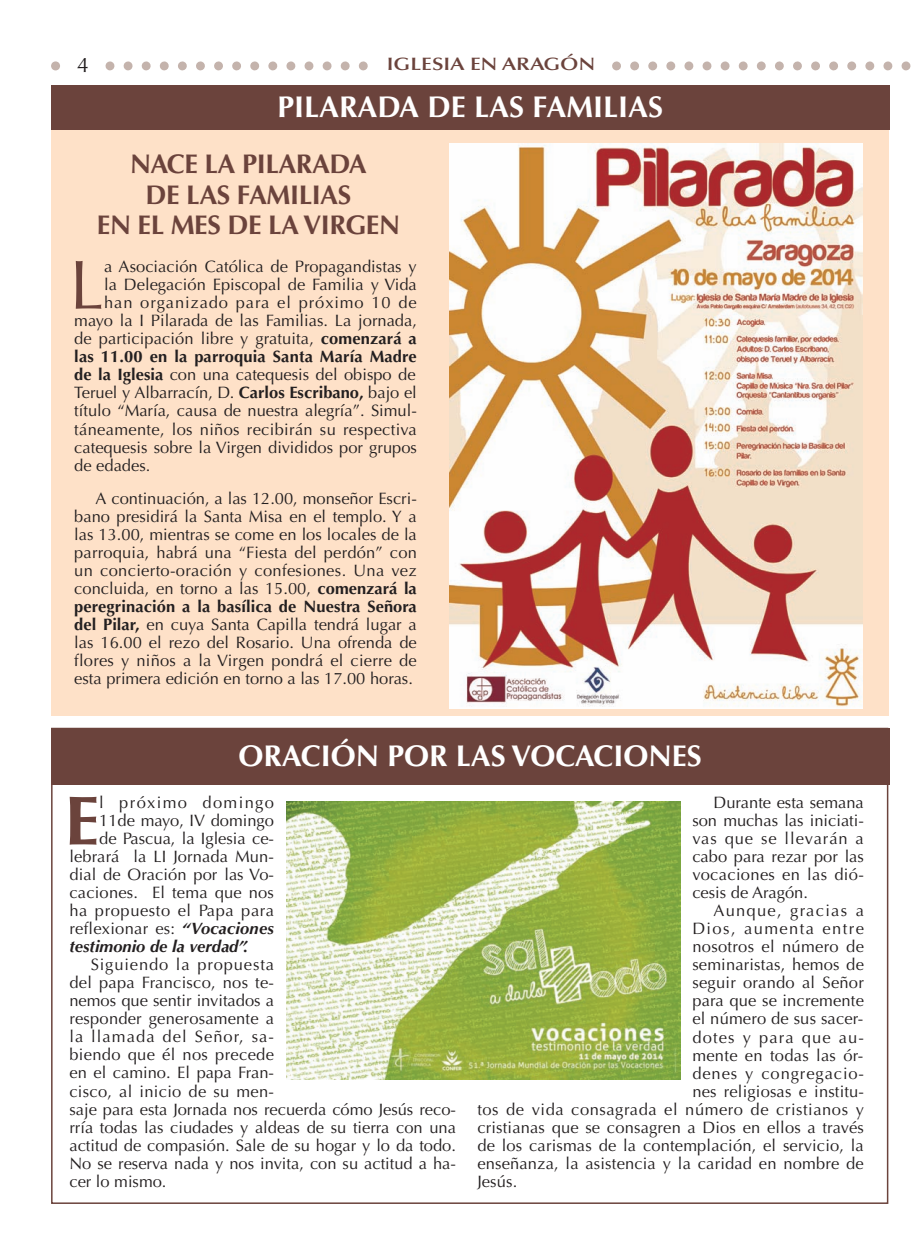
<style>
.page{position:relative;width:915px;height:1255px;background:#fff}
.page>*{position:absolute;margin:0;border:0;box-sizing:border-box;transform-origin:0 0}
.t1{font:69.3px "Optima";color:#6b433c}
.t2{font:700 69.3px "Optima";color:#6b433c}
.t3{font:700 30px "Optima";color:#fff}
.t4{font:700 27px/30px "Optima";letter-spacing:-.015em;color:#6b433c;text-align:center}
.t5{font:21px "Optima LT Std";color:#231f20}
.t6{font:600 18px "Optima";color:#6b433c;scale:1.2 1}
.t7{font:16.5px/18px "Optima";letter-spacing:.01em;color:#231f20;text-align:justify}
.t8{font:16.5px "Optima";letter-spacing:.035em;color:#231f20}
.t9{font:16.5px "Optima";letter-spacing:.055em;color:#231f20}
.t10{font:700 16.5px "Optima";letter-spacing:.01em;color:#231f20}
.t11{font:16.5px "Optima";letter-spacing:.08em;color:#231f20}
.t12{font:italic 700 16.5px "Optima";color:#231f20}
.t13{font:16.5px "Optima";letter-spacing:.065em;color:#231f20}
.t14{font:16.5px "Optima";letter-spacing:.05em;color:#231f20}
.t15{font:16.5px "Optima";letter-spacing:.06em;color:#231f20}
.t16{font:16.5px "Optima";letter-spacing:.085em;color:#231f20}
.t17{font:16.5px "Optima";letter-spacing:.07em;color:#231f20}
.s1{font-weight:700}
.s2{font-weight:700;font-style:italic}
</style>
<div class="page">
<div style="left:51px;top:121px;width:837px;height:595px;background:#fee1c8"></div>
<svg style="left:51px;top:61px;width:860px;height:9px"></svg>
<div style="left:371px;top:51px;width:239px;height:30px;background:#fff"></div>
<div style="left:69px;top:51px;width:28px;height:30px;background:#fff"></div>
<img style="left:449px;top:143px;width:412px;height:565px">
<div style="left:51px;top:85px;width:838px;height:45px;background:#6b433c"></div>
<div style="left:51px;top:728px;width:838px;height:56px;background:#6b433c"></div>
<img style="left:286px;top:801px;width:394px;height:278px">
<p class="t5" style="left:77px;top:53px;width:13px">4</p>
<p class="t6" style="left:386px;top:57px;width:175px">IGLESIA EN ARAGÓN</p>
<p class="t3" style="left:277px;top:94px;width:387px">PILARADA DE LAS FAMILIAS</p>
<p class="t4" style="left:97px;top:152px;width:304px">NACE LA PILARADA<br>DE LAS FAMILIAS<br>EN EL MES DE LA VIRGEN</p>
<p class="t1" style="left:69px;top:256px;width:36px">L</p>
<p class="t7" style="left:104px;top:259px;width:314px">a Asociación Católica de Propagandistas y</p>
<p class="t7" style="left:104px;top:277px;width:314px">la Delegación Episcopal de Familia y Vida</p>
<p class="t9" style="left:104px;top:296px;width:314px">han organizado para el próximo 10 de</p>
<p class="t7" style="left:74px;top:313px;width:344px">mayo la I Pilarada de las Familias. La jornada,</p>
<p class="t7" style="left:74px;top:331px;width:344px">de participación libre y gratuita, <span class="s1">comenzará a</span></p>
<p class="t10" style="left:74px;top:350px;width:344px">las 11.00 en la parroquia Santa María Madre</p>
<p class="t7" style="left:74px;top:367px;width:343px"><span class="s1">de la Iglesia</span> con una catequesis del obispo de</p>
<p class="t7" style="left:74px;top:385px;width:344px">Teruel y Albarracín, D. <span class="s1">Carlos Escribano,</span> bajo el</p>
<p class="t7" style="left:74px;top:403px;width:344px">título “María, causa de nuestra alegría”. Simul-</p>
<p class="t7" style="left:74px;top:421px;width:344px">táneamente, los niños recibirán su respectiva</p>
<p class="t7" style="left:74px;top:439px;width:344px">catequesis sobre la Virgen divididos por grupos</p>
<p class="t7" style="left:74px;top:457px;width:78px">de edades.</p>
<p class="t7" style="left:74px;top:490px;width:344px;text-indent:21px">A continuación, a las 12.00, monseñor Escri&shy;bano presidirá la Santa Misa en el templo. Y a las 13.00, mientras se come en los locales de la parroquia, habrá una “Fiesta del perdón” con un concierto-oración y confesiones. Una vez concluida, en torno a las 15.00, <span class="s1">comenzará la peregrinación a la basílica de Nuestra Señora del Pilar,</span> en cuya Santa Capilla tendrá lugar a las 16.00 el rezo del Rosario. Una ofrenda de flores y niños a la Virgen pondrá el cierre de esta primera edición en torno a las 17.00 horas.</p>
<p class="t3" style="left:238px;top:743px;width:465px">ORACIÓN POR LAS VOCACIONES</p>
<p class="t2" style="left:65px;top:792px;width:36px">E</p>
<p class="t11" style="left:99px;top:795px;width:176px">l próximo domingo</p>
<p class="t7" style="left:99px;top:813px;width:176px">11de mayo, IV domingo</p>
<p class="t7" style="left:99px;top:831px;width:176px">de Pascua, la Iglesia ce-</p>
<p class="t7" style="left:69px;top:849px;width:206px">lebrará la LI Jornada Mun-</p>
<p class="t7" style="left:69px;top:867px;width:206px">dial de Oración por las Vo-</p>
<p class="t7" style="left:69px;top:885px;width:206px">caciones. El tema que nos</p>
<p class="t8" style="left:69px;top:903px;width:206px">ha propuesto el Papa para</p>
<p class="t7" style="left:69px;top:921px;width:206px">reflexionar es: <span class="s2">“Vocaciones</span></p>
<p class="t12" style="left:69px;top:939px;width:180px">testimonio de la verdad”.</p>
<p class="t14" style="left:91px;top:957px;width:185px">Siguiendo la propuesta</p>
<p class="t7" style="left:69px;top:975px;width:206px">del papa Francisco, nos te-</p>
<p class="t7" style="left:69px;top:993px;width:206px">nemos que sentir invitados a</p>
<p class="t7" style="left:69px;top:1011px;width:206px">responder generosamente a</p>
<p class="t13" style="left:69px;top:1029px;width:206px">la llamada del Señor, sa-</p>
<p class="t7" style="left:69px;top:1047px;width:206px">biendo que él nos precede</p>
<p class="t7" style="left:69px;top:1065px;width:206px">en el camino. El papa Fran-</p>
<p class="t7" style="left:69px;top:1083px;width:206px">cisco, al inicio de su men-</p>
<p class="t7" style="left:69px;top:1101px;width:388px">saje para esta Jornada nos recuerda cómo Jesús reco-</p>
<p class="t7" style="left:69px;top:1119px;width:388px">rría todas las ciudades y aldeas de su tierra con una</p>
<p class="t7" style="left:69px;top:1137px;width:388px">actitud de compasión. Sale de su hogar y lo da todo.</p>
<p class="t7" style="left:69px;top:1155px;width:388px">No se reserva nada y nos invita, con su actitud a ha-</p>
<p class="t7" style="left:69px;top:1173px;width:99px">cer lo mismo.</p>
<p class="t7" style="left:713px;top:795px;width:152px">Durante esta semana</p>
<p class="t7" style="left:692px;top:813px;width:173px">son muchas las iniciati-</p>
<p class="t15" style="left:692px;top:832px;width:173px">vas que se llevarán a</p>
<p class="t7" style="left:692px;top:849px;width:173px">cabo para rezar por las</p>
<p class="t7" style="left:692px;top:867px;width:173px">vocaciones en las dió-</p>
<p class="t7" style="left:692px;top:885px;width:117px">cesis de Aragón.</p>
<p class="t11" style="left:713px;top:904px;width:152px">Aunque, gracias a</p>
<p class="t16" style="left:692px;top:922px;width:173px">Dios, aumenta entre</p>
<p class="t7" style="left:692px;top:939px;width:173px">nosotros el número de</p>
<p class="t7" style="left:692px;top:957px;width:173px">seminaristas, hemos de</p>
<p class="t7" style="left:692px;top:975px;width:173px">seguir orando al Señor</p>
<p class="t7" style="left:692px;top:993px;width:173px">para que se incremente</p>
<p class="t7" style="left:692px;top:1011px;width:172px">el número de sus sacer-</p>
<p class="t17" style="left:692px;top:1030px;width:173px">dotes y para que au-</p>
<p class="t7" style="left:692px;top:1047px;width:172px">mente en todas las ór-</p>
<p class="t9" style="left:692px;top:1066px;width:173px">denes y congregacio-</p>
<p class="t7" style="left:692px;top:1083px;width:173px">nes religiosas e institu-</p>
<p class="t8" style="left:477px;top:1102px;width:388px">tos de vida consagrada el número de cristianos y</p>
<p class="t7" style="left:477px;top:1119px;width:388px">cristianas que se consagren a Dios en ellos a través</p>
<p class="t7" style="left:477px;top:1137px;width:388px">de los carismas de la contemplación, el servicio, la</p>
<p class="t7" style="left:477px;top:1155px;width:388px">enseñanza, la asistencia y la caridad en nombre de</p>
<p class="t7" style="left:477px;top:1173px;width:42px">Jesús.</p>
</div>
